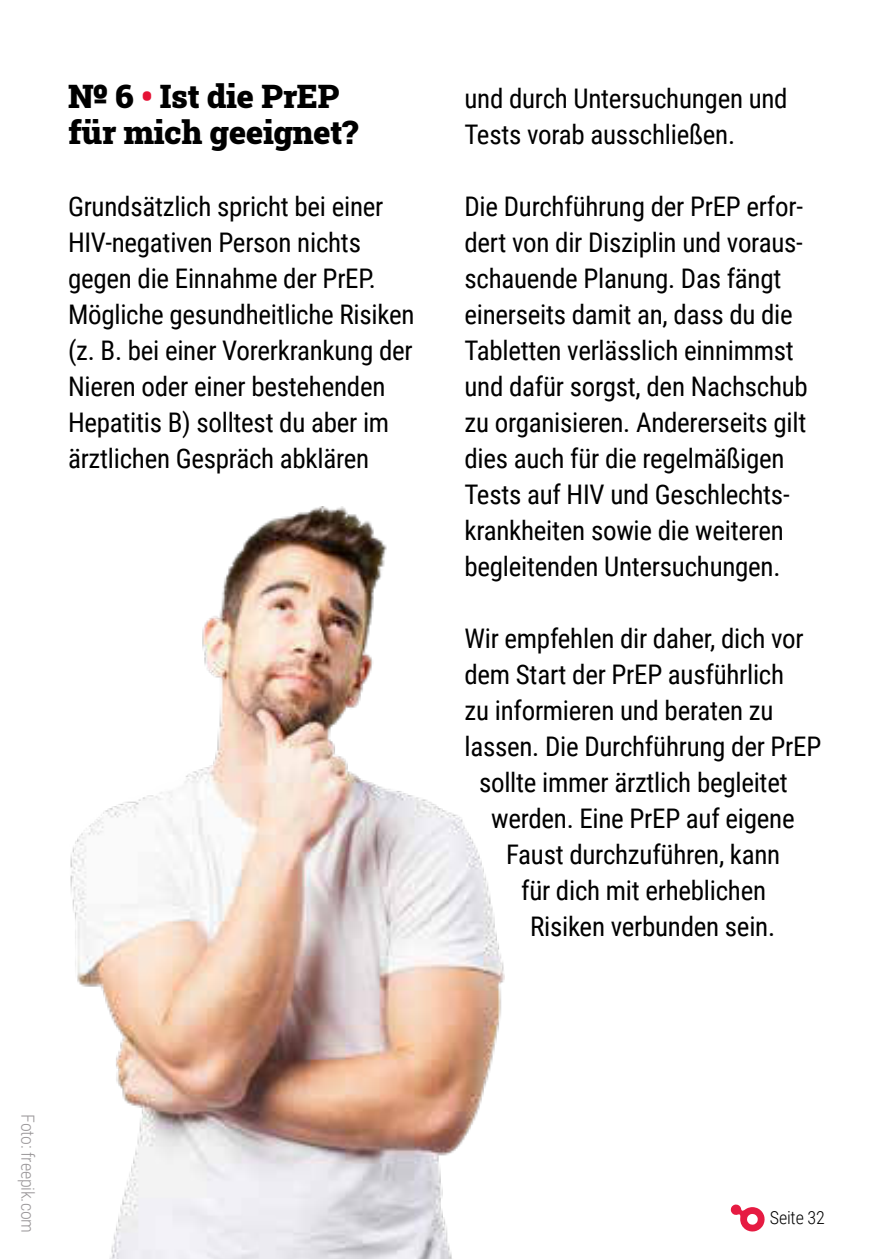
<style>
.page{position:relative;width:893px;height:1259px;background:#fff}
.page>*{position:absolute;margin:0;border:0;box-sizing:border-box;transform-origin:0 0}
.t1{font:900 33px/36px "Roboto Slab";letter-spacing:-.01em;color:#000}
.t2{font:27px/36px "Roboto Condensed";letter-spacing:-.01em;color:#000}
.t3{font:300 18px "Roboto Condensed";letter-spacing:-.01em;color:#9a9799}
.t4{font:300 18px "Roboto Condensed";letter-spacing:-.01em;color:#000}
.s1{color:#e51235}
</style>
<div class="page">
<svg style="left:731px;top:1204px;width:34px;height:27px"></svg>
<img style="left:70px;top:507px;width:435px;height:752px">
<p class="t1" style="left:68px;top:77px;width:292px">№ 6 <span class="s1">•</span> Ist die PrEP für mich geeignet?</p>
<p class="t2" style="left:68px;top:190px;width:348px">Grundsätzlich spricht bei einer<br>HIV-negativen Person nichts gegen die Einnahme der PrEP.<br>Mögliche gesundheitliche Risiken (z. B. bei einer Vorerkrankung der<br>Nieren oder einer bestehenden<br>Hepatitis B) solltest du aber im ärztlichen Gespräch abklären</p>
<p class="t2" style="left:464px;top:82px;width:325px">und durch Untersuchungen und<br>Tests vorab ausschließen.</p>
<p class="t2" style="left:464px;top:190px;width:345px">Die Durchführung der PrEP erfor&shy;dert von dir Disziplin und voraus&shy;schauende Planung. Das fängt einerseits damit an, dass du die<br>Tabletten verlässlich einnimmst und dafür sorgst, den Nachschub zu organisieren. Andererseits gilt dies auch für die regelmäßigen<br>Tests auf HIV und Geschlechts&shy;krankheiten sowie die weiteren begleitenden Untersuchungen.</p>
<p class="t2" style="left:464px;top:622px;width:341px">Wir empfehlen dir daher, dich vor</p>
<p class="t2" style="left:464px;top:658px;width:321px">dem Start der PrEP ausführlich</p>
<p class="t2" style="left:464px;top:694px;width:311px">zu informieren und beraten zu</p>
<p class="t2" style="left:464px;top:730px;width:358px">lassen. Die Durchführung der PrEP</p>
<p class="t2" style="left:479px;top:766px;width:310px">sollte immer ärztlich begleitet</p>
<p class="t2" style="left:491px;top:802px;width:305px">werden. Eine PrEP auf eigene</p>
<p class="t2" style="left:506px;top:838px;width:276px">Faust durchzuführen, kann</p>
<p class="t2" style="left:521px;top:874px;width:247px">für dich mit erheblichen</p>
<p class="t2" style="left:530px;top:910px;width:247px">Risiken verbunden sein.</p>
<p class="t3" style="left:35px;top:1114px;width:120px;rotate:90deg">Foto: freepik.com</p>
<p class="t4" style="left:770px;top:1210px;width:57px">Seite 32</p>
</div>
